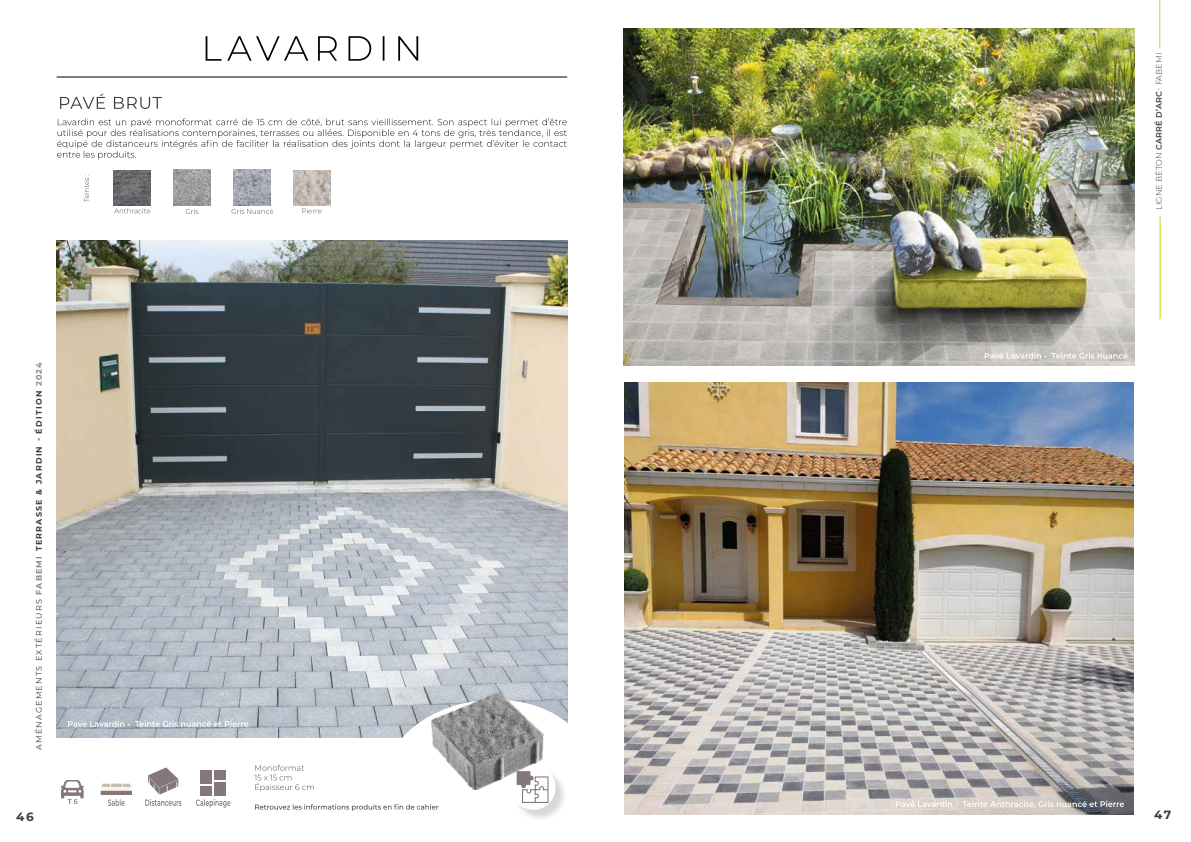
<style>
.page{position:relative;width:1191px;height:842px;background:#fff}
.page>*{position:absolute;margin:0;border:0;box-sizing:border-box;transform-origin:0 0}
.t1{font:700 12px "Montserrat";color:#3c3c3b}
.t2{font:700 8px "Montserrat";letter-spacing:.15em;color:#3c3c3b}
.t3{font:300 8px "Montserrat";letter-spacing:.02em;color:#3c3c3b}
.s1{font-weight:400}
.s2{color:#878787}
.s3{font-weight:600}
</style>
<div class="page">
<hr style="left:1159px;top:0;width:1px;height:48px;background:#c8d300">
<hr style="left:1159px;top:216px;width:1px;height:103px;background:#c8d300">
<svg style="left:56px;top:36px;width:512px;height:770px"></svg>
<img style="left:57px;top:241px;width:510px;height:496px">
<svg style="left:206px;top:36px;width:212px;height:25px"></svg>
<svg style="left:60px;top:94px;width:102px;height:15px"></svg>
<svg style="left:57px;top:118px;width:510px;height:41px"></svg>
<hr style="left:57px;top:77px;width:510px;height:1px;background:#000">
<svg style="left:68px;top:721px;width:180px;height:6px"></svg>
<img style="left:624px;top:28px;width:510px;height:338px">
<img style="left:624px;top:383px;width:509px;height:431px">
<img style="left:114px;top:171px;width:37px;height:35px">
<svg style="left:114px;top:208px;width:36px;height:5px"></svg>
<svg style="left:84px;top:175px;width:5px;height:27px"></svg>
<img style="left:293px;top:171px;width:37px;height:35px">
<svg style="left:302px;top:208px;width:19px;height:5px"></svg>
<img style="left:173px;top:170px;width:38px;height:35px">
<svg style="left:186px;top:209px;width:12px;height:5px"></svg>
<svg style="left:61px;top:780px;width:23px;height:24px"></svg>
<div style="left:200px;top:770px;width:12px;height:14px;background:#85777e"></div>
<div style="left:214px;top:782px;width:12px;height:13px;background:#85777e"></div>
<div style="left:214px;top:770px;width:12px;height:10px;background:#85777e"></div>
<div style="left:200px;top:786px;width:12px;height:9px;background:#85777e"></div>
<svg style="left:196px;top:799px;width:34px;height:9px"></svg>
<svg style="left:145px;top:767px;width:36px;height:39px"></svg>
<svg style="left:101px;top:784px;width:30px;height:4px"></svg>
<hr style="left:101px;top:788px;width:30px;height:3px;background:#fff4df">
<div style="left:101px;top:791px;width:31px;height:4px;border:1px solid #85777e"></div>
<svg style="left:108px;top:799px;width:16px;height:7px"></svg>
<svg style="left:896px;top:801px;width:228px;height:7px;background:#cbc7c4"></svg>
<svg style="left:984px;top:352px;width:143px;height:7px"></svg>
<svg style="left:254px;top:694px;width:314px;height:125px"></svg>
<img style="left:234px;top:170px;width:37px;height:35px">
<svg style="left:232px;top:209px;width:41px;height:5px"></svg>
<p class="t2" style="left:33px;top:750px;width:389px;rotate:-90deg"><span class="s1">AMÉNAGEMENTS EXTÉRIEURS</span> <span class="s2">FABEMI</span> TERRASSE &amp; JARDIN - ÉDITION <span class="s2">2024</span></p>
<h1 class="t1" style="left:16px;top:808px;width:19px">46</h1>
<p class="t3" style="left:1153px;top:210px;width:159px;rotate:-90deg">LIGNE BÉTON <span class="s3">CARRÉ D’ARC</span>- FABEMI</p>
<h1 class="t1" style="left:1154px;top:806px;width:19px">47</h1>
</div>
